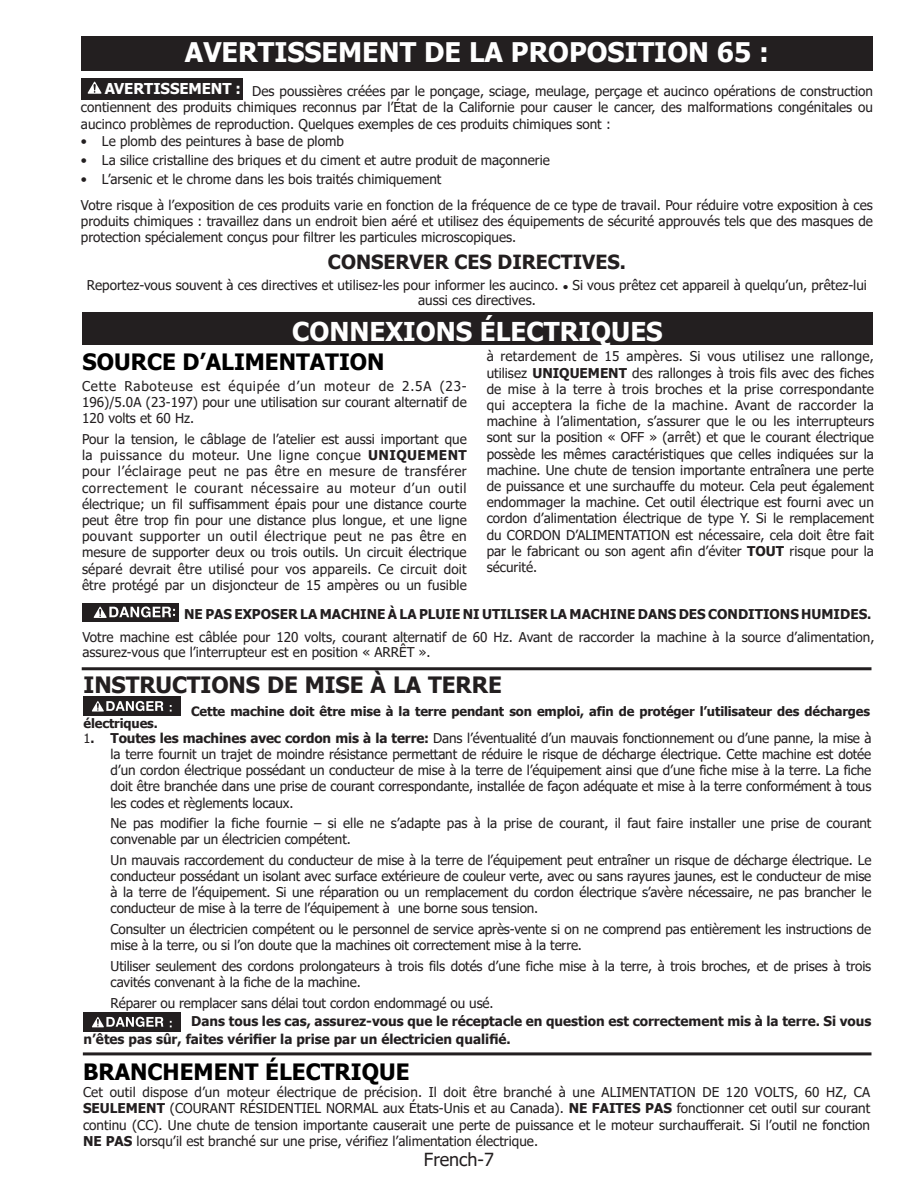
<style>
.page{position:relative;width:918px;height:1188px;background:#fff}
.page>*{position:absolute;margin:0;border:0;box-sizing:border-box;transform-origin:0 0}
.Paragraph_Style_1{font:700 27px "Tahoma";color:#fff}
._01_section_headings{font:700 25.95px "Tahoma";color:#fff}
.Sub_Header{font:700 22.5px "Tahoma";color:#000}
._02_heading_12_14{font:700 22.5px "Tahoma";letter-spacing:-.005em;color:#231f20}
.t1{font:700 19.5px "Tahoma";color:#231f20}
.t2{font:18px "Tahoma";color:#231f20}
.t3{font:700 15px "Tahoma";letter-spacing:-.005em;color:#fff}
.Body_Text{font:13.5px/16.2px "Tahoma";color:#231f20;text-align:justify}
._03_indented__25_9_5{font:13.5px/16.2px "Tahoma";letter-spacing:-.01em;color:#231f20}
.t4{font:700 13.5px/18px "Tahoma";color:#231f20}
._02_text_9_5_10{font:700 12.9px "Tahoma";letter-spacing:-.01em;color:#231f20}
.s1{font-weight:700;font-size:9px}
.s2{font-weight:700}
.s3{font-size:12.9px}
.s4{font-weight:700;font-size:12.9px}
</style>
<div class="page">
<div style="left:81px;top:36px;width:792px;height:35px;background:#231f20"></div>
<div style="left:82px;top:312px;width:791px;height:33px;background:#231f20"></div>
<div style="left:83px;top:603px;width:96px;height:19px;background:#231f20"></div>
<svg style="left:94px;top:606px;width:81px;height:12px"></svg>
<hr style="left:83px;top:1052px;width:788px;height:3px;background:#231f20">
<hr style="left:82px;top:667px;width:789px;height:3px;background:#231f20">
<div style="left:84px;top:1013px;width:97px;height:19px;background:#231f20"></div>
<svg style="left:92px;top:1017px;width:71px;height:10px"></svg>
<div style="left:84px;top:697px;width:97px;height:19px;background:#231f20"></div>
<svg style="left:92px;top:701px;width:71px;height:11px"></svg>
<div style="left:81px;top:78px;width:105px;height:21px;background:#231f20"></div>
<svg style="left:88px;top:82px;width:14px;height:12px"></svg>
<div style="left:103px;top:78px;width:140px;height:21px;background:#231f20"></div>
<p class="Paragraph_Style_1" style="left:185px;top:33px;width:586px">AVERTISSEMENT DE LA PROPOSITION 65 :</p>
<p class="t3" style="left:105px;top:78px;width:138px">AVERTISSEMENT :</p>
<p class="Body_Text" style="left:81px;top:84px;width:794px;text-indent:171px">Des poussières créées par le ponçage, sciage, meulage, perçage et aucinco opérations de construction contiennent des produits chimiques reconnus par l’État de la Californie pour causer le cancer, des malformations congénitales ou aucinco problèmes de reproduction. Quelques exemples de ces produits chimiques sont :</p>
<p class="Body_Text" style="left:81px;top:134px;width:264px">• Le plomb des peintures à base de plomb</p>
<p class="Body_Text" style="left:81px;top:153px;width:470px">• La silice cristalline des briques et du ciment et autre produit de maçonnerie</p>
<p class="Body_Text" style="left:81px;top:171px;width:362px">• L’arsenic et le chrome dans les bois traités chimiquement</p>
<p class="Body_Text" style="left:81px;top:197px;width:793px">Votre risque à l’exposition de ces produits varie en fonction de la fréquence de ce type de travail. Pour réduire votre exposition à ces produits chimiques : travaillez dans un endroit bien aéré et utilisez des équipements de sécurité approuvés tels que des masques de protection spécialement conçus pour filtrer les particules microscopiques.</p>
<p class="t1" style="left:328px;top:248px;width:299px">CONSERVER CES DIRECTIVES.</p>
<p class="Body_Text" style="left:87px;top:278px;width:782px;line-height:15px;text-align:center">Reportez-vous souvent à ces directives et utilisez-les pour informer les aucinco. <span class="s1">•</span> Si vous prêtez cet appareil à quelqu’un, prêtez-lui aussi ces directives.</p>
<p class="_01_section_headings" style="left:292px;top:314px;width:372px">CONNEXIONS ÉLECTRIQUES</p>
<p class="Sub_Header" style="left:83px;top:346px;width:304px">SOURCE D’ALIMENTATION</p>
<p class="Body_Text" style="left:82px;top:378px;width:386px">Cette Raboteuse est équipée d’un moteur de 2.5A (23- 196)/5.0A (23-197) pour une utilisation sur courant alternatif de 120 volts et 60 Hz.</p>
<p class="Body_Text" style="left:82px;top:432px;width:386px">Pour la tension, le câblage de l’atelier est aussi important que la puissance du moteur. Une ligne conçue <span class="s2">UNIQUEMENT </span>pour l’éclairage peut ne pas être en mesure de transférer correctement le courant nécessaire au moteur d’un outil électrique; un fil suffisamment épais pour une distance courte peut être trop fin pour une distance plus longue, et une ligne pouvant supporter un outil électrique peut ne pas être en mesure de supporter deux ou trois outils. Un circuit électrique séparé devrait être utilisé pour vos appareils. Ce circuit doit être protégé par un disjoncteur de 15 ampères ou un fusible</p>
<p class="Body_Text" style="left:487px;top:349px;width:389px">à retardement de 15 ampères. Si vous utilisez une rallonge, utilisez <span class="s2">UNIQUEMENT</span> des rallonges à trois fils avec des fiches de mise à la terre à trois broches et la prise correspondante qui acceptera la fiche de la machine. Avant de raccorder la machine à l’alimentation, s’assurer que le ou les interrupteurs sont sur la position « OFF » (arrêt) et que le courant électrique possède les mêmes caractéristiques que celles indiquées sur la machine. Une chute de tension importante entraînera une perte de puissance et une surchauffe du moteur. Cela peut également endommager la machine. Cet outil électrique est fourni avec un cordon d’alimentation électrique de type Y. Si le remplacement du CORDON D’ALIMENTATION est nécessaire, cela doit être fait par le fabricant ou son agent afin d’éviter <span class="s2">TOUT</span> risque pour la sécurité.</p>
<p class="t4" style="left:184px;top:606px;width:689px">NE PAS EXPOSER LA MACHINE À LA PLUIE NI UTILISER LA MACHINE DANS DES CONDITIONS HUMIDES.</p>
<p class="Body_Text" style="left:83px;top:631px;width:793px;line-height:15px">Votre machine est câblée pour 120 volts, courant alternatif de 60 Hz. Avant de raccorder la machine à la source d’alimentation, assurez-vous que l’interrupteur est en position « ARRÊT ».</p>
<p class="_02_heading_12_14" style="left:84px;top:669px;width:420px">INSTRUCTIONS DE MISE À LA TERRE</p>
<p class="_02_text_9_5_10" style="left:191px;top:702px;width:680px">Cette machine doit être mise à la terre pendant son emploi, afin de protéger l’utilisateur des décharges</p>
<p class="_02_text_9_5_10" style="left:84px;top:714px;width:76px">électriques.</p>
<p class="_03_indented__25_9_5" style="left:111px;top:731px;width:762px;text-align:justify;text-indent:-27px"><span class="s3">1</span><span class="s4">.</span> <span class="s2">Toutes les machines avec cordon mis à la terre:</span> Dans l’éventualité d’un mauvais fonctionnement ou d’une panne, la mise à la terre fournit un trajet de moindre résistance permettant de réduire le risque de décharge électrique. Cette machine est dotée d’un cordon électrique possédant un conducteur de mise à la terre de l’équipement ainsi que d’une fiche mise à la terre. La fiche doit être branchée dans une prise de courant correspondante, installée de façon adéquate et mise à la terre conformément à tous les codes et règlements locaux.</p>
<p class="_03_indented__25_9_5" style="left:111px;top:816px;width:762px">Ne pas modifier la fiche fournie – si elle ne s’adapte pas à la prise de courant, il faut faire installer une prise de courant convenable par un électricien compétent.</p>
<p class="_03_indented__25_9_5" style="left:111px;top:853px;width:762px;text-align:justify">Un mauvais raccordement du conducteur de mise à la terre de l’équipement peut entraîner un risque de décharge électrique. Le conducteur possédant un isolant avec surface extérieure de couleur verte, avec ou sans rayures jaunes, est le conducteur de mise à la terre de l’équipement. Si une réparation ou un remplacement du cordon électrique s’avère nécessaire, ne pas brancher le conducteur de mise à la terre de l’équipement à une borne sous tension.</p>
<p class="_03_indented__25_9_5" style="left:111px;top:922px;width:762px">Consulter un électricien compétent ou le personnel de service après-vente si on ne comprend pas entièrement les instructions de mise à la terre, ou si l’on doute que la machines oit correctement mise à la terre.</p>
<p class="_03_indented__25_9_5" style="left:111px;top:958px;width:762px">Utiliser seulement des cordons prolongateurs à trois fils dotés d’une fiche mise à la terre, à trois broches, et de prises à trois cavités convenant à la fiche de la machine.</p>
<p class="_03_indented__25_9_5" style="left:111px;top:995px;width:385px">Réparer ou remplacer sans délai tout cordon endommagé ou usé.</p>
<p class="t4" style="left:84px;top:1012px;width:789px;text-indent:108px">Dans tous les cas, assurez-vous que le réceptacle en question est correctement mis à la terre. Si vous n’êtes pas sûr, faites vérifier la prise par un électricien qualifié.</p>
<p class="Sub_Header" style="left:83px;top:1056px;width:328px">BRANCHEMENT ÉLECTRIQUE</p>
<p class="Body_Text" style="left:83px;top:1085px;width:789px">Cet outil dispose d’un moteur électrique de précision. Il doit être branché à une ALIMENTATION DE 120 VOLTS, 60 HZ, CA <span class="s2">SEULEMENT</span> (COURANT RÉSIDENTIEL NORMAL aux États-Unis et au Canada). <span class="s2">NE FAITES PAS</span> fonctionner cet outil sur courant continu (CC). Une chute de tension importante causerait une perte de puissance et le moteur surchaufferait. Si l’outil ne fonction <span class="s2">NE PAS</span> lorsqu’il est branché sur une prise, vérifiez l’alimentation électrique.</p>
<h3 class="t2" style="left:424px;top:1147px;width:72px">French-7</h3>
</div>
